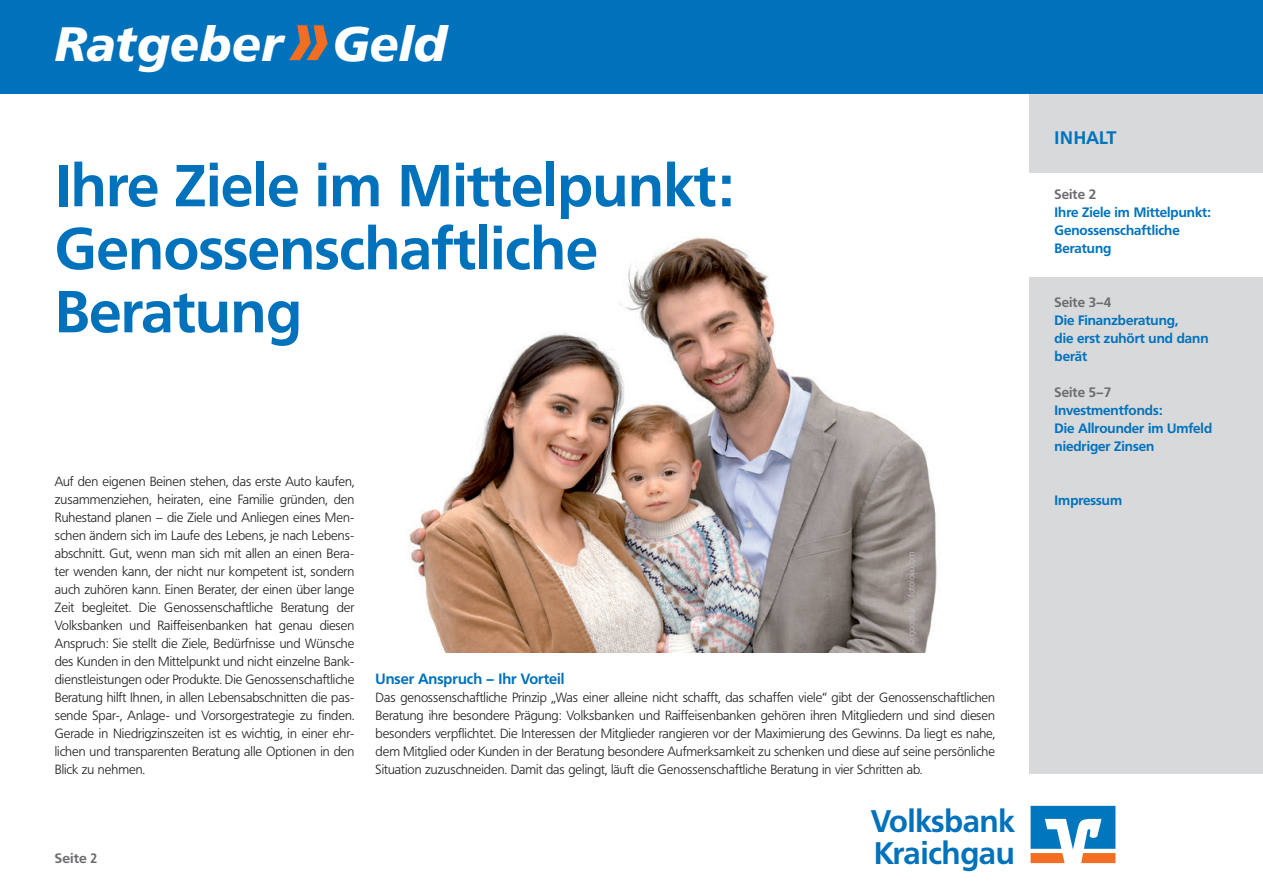
<style>
.page{position:relative;width:1263px;height:893px;background:#fff}
.page>*{position:absolute;margin:0;border:0;box-sizing:border-box;transform-origin:0 0}
.t1{font:700 58.5px/63px "Frutiger VR";color:#0072bc}
.t2{font:italic 700 48px "Frutiger VR";color:#fff}
.t3{font:700 30.9px/31.5px "Frutiger BQ";color:#0072bc}
.t4{font:700 18px "Frutiger BQ";color:#0072bc}
.t5{font:700 14.7px "Frutiger BQ";color:#0072bc}
.t6{font:700 13.5px/18px "Frutiger BQ";color:#0072bc}
.t7{font:700 13.5px "Frutiger BQ";color:#6c6d70}
.t8{font:700 13.5px "Frutiger BQ";color:#6c6d70;scale:1.05 1}
.t9{font:300 13.2px/18px "Frutiger BQ";color:#231f20;text-align:justify}
.t10{font:300 9px "Frutiger BQ";color:#c2c3c6}
.s1{font-size:84.75px;color:#f36e21}
</style>
<div class="page">
<svg style="left:1030px;top:806px;width:85px;height:57px"></svg>
<img style="left:409px;top:237px;width:528px;height:415px">
<div style="left:1029px;top:0;width:234px;height:774px;background:#d8d9db"></div>
<div style="left:1029px;top:173px;width:234px;height:103px;background:#fff"></div>
<div style="left:0;top:0;width:1263px;height:94px;background:#0072bc"></div>
<h2 class="t2" style="left:55px;top:15px;width:393px">Ratgeber <span class="s1">»</span>Geld</h2>
<h1 class="t1" style="left:55px;top:155px;width:679px">Ihre Ziele im Mittelpunkt:<br>Genossenschaftliche<br>Beratung</h1>
<p class="t9" style="left:55px;top:473px;width:301px">Auf den eigenen Beinen stehen, das erste Auto kaufen, zusammenziehen, heiraten, eine Familie gründen, den Ruhestand planen – die Ziele und Anliegen eines Men&shy;schen ändern sich im Laufe des Lebens, je nach Lebens&shy;abschnitt. Gut, wenn man sich mit allen an einen Bera&shy;ter wenden kann, der nicht nur kompetent ist, sondern auch zuhören kann. Einen Berater, der einen über lange Zeit begleitet. Die Genossenschaftliche Beratung der Volksbanken und Raiffeisenbanken hat genau diesen Anspruch: Sie stellt die Ziele, Bedürfnisse und Wünsche des Kunden in den Mittelpunkt und nicht einzelne Bank&shy;dienstleistungen oder Produkte. Die Genossenschaftliche Beratung hilft Ihnen, in allen Lebensabschnitten die pas&shy;sende Spar-, Anlage- und Vorsorgestrategie zu finden.<br>Gerade in Niedrigzinszeiten ist es wichtig, in einer ehr&shy;lichen und transparenten Beratung alle Optionen in den Blick zu nehmen.</p>
<p class="t8" style="left:55px;top:850px;width:42px">Seite 2</p>
<p class="t10" style="left:906px;top:646px;width:96px;rotate:-90deg">© goodluz – fotoloia.com</p>
<p class="t5" style="left:376px;top:670px;width:190px">Unser Anspruch – Ihr Vorteil</p>
<p class="t9" style="left:376px;top:689px;width:621px">Das genossenschaftliche Prinzip „Was einer alleine nicht schafft, das schaffen viele“ gibt der Genossenschaftlichen Beratung ihre besondere Prägung: Volksbanken und Raiffeisenbanken gehören ihren Mitgliedern und sind diesen besonders verpflichtet. Die Interessen der Mitglieder rangieren vor der Maximierung des Gewinns. Da liegt es nahe, dem Mitglied oder Kunden in der Beratung besondere Aufmerksamkeit zu schenken und diese auf seine persönliche Situation zuzuschneiden. Damit das gelingt, läuft die Genossenschaftliche Beratung in vier Schritten ab.</p>
<h3 class="t3" style="left:871px;top:806px;width:145px">Volksbank<br>Kraichgau</h3>
<h3 class="t4" style="left:1054px;top:127px;width:63px">INHALT</h3>
<p class="t7" style="left:1054px;top:186px;width:43px">Seite 2</p>
<p class="t6" style="left:1054px;top:204px;width:158px">Ihre Ziele im Mittelpunkt:<br>Genossenschaftliche<br>Beratung</p>
<p class="t7" style="left:1054px;top:294px;width:58px">Seite 3–4</p>
<p class="t6" style="left:1054px;top:312px;width:155px">Die Finanzberatung,<br>die erst zuhört und dann berät</p>
<p class="t7" style="left:1054px;top:384px;width:58px">Seite 5–7</p>
<p class="t6" style="left:1054px;top:402px;width:159px">Investmentfonds:<br>Die Allrounder im Umfeld niedriger Zinsen</p>
<p class="t6" style="left:1054px;top:492px;width:69px">Impressum</p>
</div>
